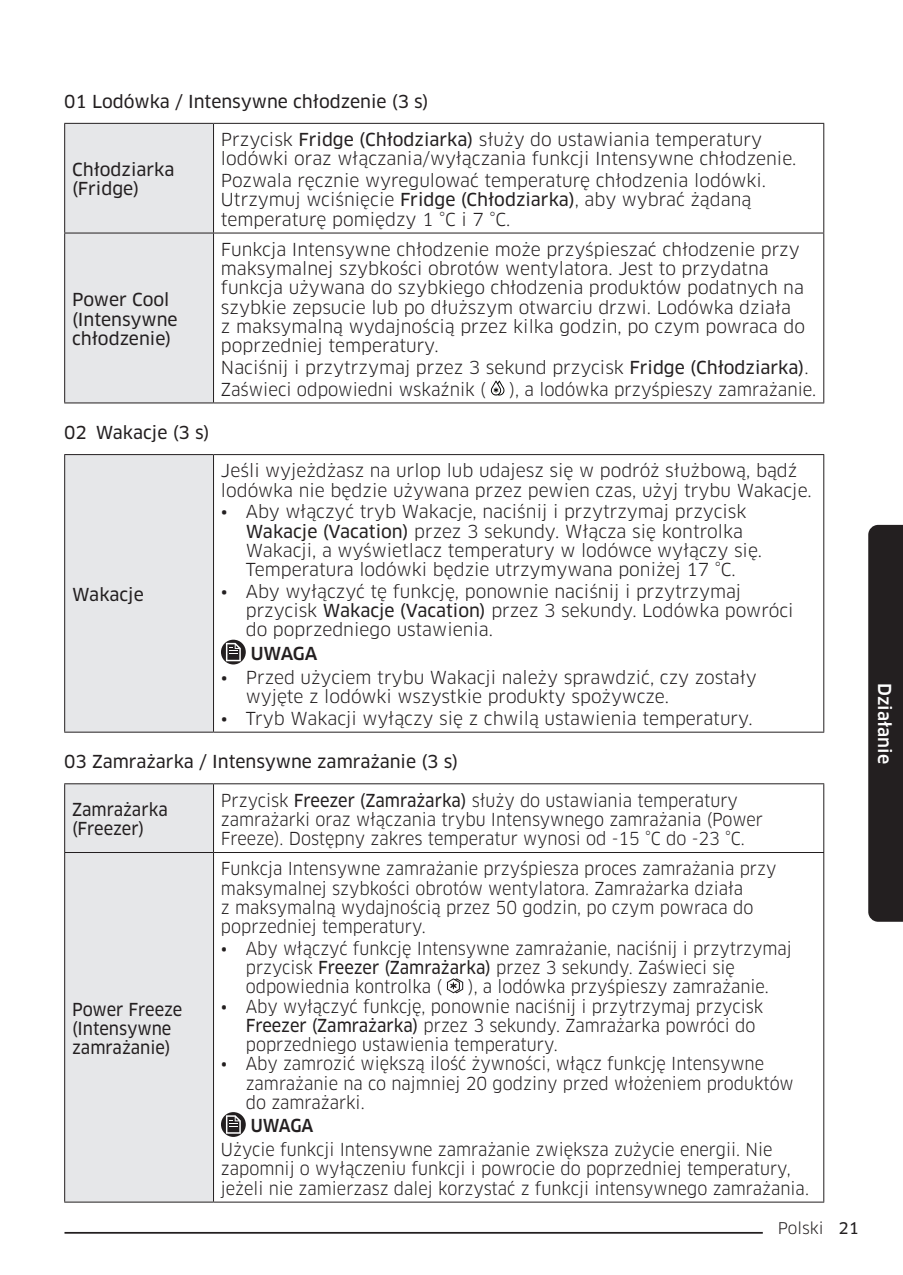
<style>
.page{position:relative;width:903px;height:1275px;background:#fff}
.page>*{position:absolute;margin:0;border:0;box-sizing:border-box;transform-origin:0 0}
.t1{font:17.5px/19.2px "Samsung Clan Pro";color:#231f20}
.t2{font:17.5px/19.2px "Samsung Clan Pro";color:#231f20;scale:.94 1}
.t3{font:17.5px/19.2px "Samsung Clan Pro News";color:#231f20}
.t4{font:17.5px "Samsung Clan Pro";color:#231f20;scale:.96 1}
.t5{font:17.5px/19.2px "Samsung Clan Pro News";color:#231f20;scale:.94 1}
.Sidebar{font:500 17.5px "Samsung Clan Pro";color:#fff}
.DL_DT_Icon{font:500 17.5px "Samsung Clan Pro";letter-spacing:-.01em;color:#231f20}
.DL_DT_Icon-2{font:500 17.5px "Samsung Clan Pro";letter-spacing:-.01em;color:#231f20;scale:.94 1}
.t6{font:15.75px "Samsung Clan Pro";color:#231f20}
.s1{font-family:"Samsung Clan Pro News"}
</style>
<div class="page">
<hr style="left:64px;top:1232px;width:759px;height:2px;background:#231f20">
<div style="left:763px;top:1219px;width:75px;height:17px;background:#fff"></div>
<div style="left:65px;top:124px;width:148px;height:278px;background:#e6e7e9"></div>
<hr style="left:64px;top:123px;width:149px;height:1px;background:#231f20">
<hr style="left:64px;top:124px;width:1px;height:109px;background:#231f20">
<hr style="left:213px;top:123px;width:611px;height:1px;background:#231f20">
<hr style="left:213px;top:124px;width:1px;height:109px;background:#231f20">
<hr style="left:823px;top:124px;width:1px;height:109px;background:#231f20">
<hr style="left:64px;top:233px;width:149px;height:1px;background:#231f20">
<hr style="left:64px;top:233px;width:1px;height:169px;background:#231f20">
<hr style="left:213px;top:233px;width:611px;height:1px;background:#231f20">
<hr style="left:213px;top:233px;width:1px;height:169px;background:#231f20">
<hr style="left:823px;top:233px;width:1px;height:169px;background:#231f20">
<hr style="left:64px;top:402px;width:149px;height:1px;background:#231f20">
<hr style="left:213px;top:402px;width:611px;height:1px;background:#231f20">
<svg style="left:491px;top:381px;width:13px;height:14px"></svg>
<div style="left:65px;top:455px;width:148px;height:277px;background:#e6e7e9"></div>
<hr style="left:64px;top:454px;width:149px;height:1px;background:#231f20">
<hr style="left:64px;top:455px;width:1px;height:277px;background:#231f20">
<hr style="left:213px;top:454px;width:611px;height:1px;background:#231f20">
<hr style="left:213px;top:455px;width:1px;height:277px;background:#231f20">
<hr style="left:823px;top:455px;width:1px;height:277px;background:#231f20">
<hr style="left:64px;top:732px;width:149px;height:1px;background:#231f20">
<hr style="left:213px;top:732px;width:611px;height:1px;background:#231f20">
<svg style="left:221px;top:640px;width:25px;height:24px"></svg>
<svg style="left:226px;top:643px;width:15px;height:18px"></svg>
<div style="left:65px;top:784px;width:148px;height:418px;background:#e6e7e9"></div>
<hr style="left:64px;top:783px;width:149px;height:1px;background:#231f20">
<hr style="left:64px;top:784px;width:1px;height:68px;background:#231f20">
<hr style="left:213px;top:783px;width:611px;height:1px;background:#231f20">
<hr style="left:213px;top:784px;width:1px;height:68px;background:#231f20">
<hr style="left:823px;top:784px;width:1px;height:68px;background:#231f20">
<hr style="left:64px;top:852px;width:149px;height:1px;background:#231f20">
<hr style="left:64px;top:853px;width:1px;height:349px;background:#231f20">
<hr style="left:213px;top:852px;width:611px;height:1px;background:#231f20">
<hr style="left:213px;top:853px;width:1px;height:349px;background:#231f20">
<hr style="left:823px;top:853px;width:1px;height:349px;background:#231f20">
<hr style="left:64px;top:1202px;width:149px;height:1px;background:#231f20">
<hr style="left:213px;top:1202px;width:611px;height:1px;background:#231f20">
<svg style="left:447px;top:978px;width:16px;height:15px"></svg>
<svg style="left:221px;top:1112px;width:25px;height:25px"></svg>
<svg style="left:226px;top:1115px;width:15px;height:19px"></svg>
<div style="left:868px;top:525px;width:35px;height:397px;background:#231f20"></div>
<h4 class="t3" style="left:64px;top:92px;width:366px">01 Lodówka / Intensywne chłodzenie (3 s)</h4>
<p class="t3" style="left:72px;top:160px;width:104px">Chłodziarka (Fridge)</p>
<p class="t3" style="left:72px;top:290px;width:107px">Power Cool (Intensywne chłodzenie)</p>
<h4 class="t3" style="left:64px;top:423px;width:147px">02 Wakacje (3 s)</h4>
<p class="t1" style="left:221px;top:130px;width:577px">Przycisk <span class="s1">Fridge (Chłodziarka)</span> służy do ustawiania temperatury lodówki oraz włączania/wyłączania funkcji Intensywne chłodzenie.</p>
<p class="t1" style="left:221px;top:171px;width:547px">Pozwala ręcznie wyregulować temperaturę chłodzenia lodówki.<br>Utrzymuj wciśnięcie <span class="s1">Fridge (Chłodziarka)</span>, aby wybrać żądaną temperaturę pomiędzy 1 °C i 7 °C.</p>
<p class="t1" style="left:221px;top:240px;width:585px">Funkcja Intensywne chłodzenie może przyśpieszać chłodzenie przy maksymalnej szybkości obrotów wentylatora. Jest to przydatna funkcja używana do szybkiego chłodzenia produktów podatnych na szybkie zepsucie lub po dłuższym otwarciu drzwi. Lodówka działa z maksymalną wydajnością przez kilka godzin, po czym powraca do poprzedniej temperatury.</p>
<p class="t1" style="left:221px;top:358px;width:589px">Naciśnij i przytrzymaj przez 3 sekund przycisk <span class="s1">Fridge (Chłodziarka)</span>.</p>
<p class="t4" style="left:221px;top:379px;width:277px">Zaświeci odpowiedni wskaźnik (</p>
<p class="t4" style="left:510px;top:379px;width:321px">), a lodówka przyśpieszy zamrażanie.</p>
<p class="t1" style="left:221px;top:461px;width:592px">Jeśli wyjeżdżasz na urlop lub udajesz się w podróż służbową, bądź lodówka nie będzie używana przez pewien czas, użyj trybu Wakacje.</p>
<p class="t1" style="left:246px;top:502px;width:518px;text-indent:-25px">• Aby włączyć tryb Wakacje, naciśnij i przytrzymaj przycisk <span class="s1">Wakacje (Vacation)</span> przez 3 sekundy. Włącza się kontrolka Wakacji, a wyświetlacz temperatury w lodówce wyłączy się.<br>Temperatura lodówki będzie utrzymywana poniżej 17 °C.</p>
<p class="t1" style="left:246px;top:582px;width:549px;text-indent:-25px">• Aby wyłączyć tę funkcję, ponownie naciśnij i przytrzymaj przycisk <span class="s1">Wakacje (Vacation)</span> przez 3 sekundy. Lodówka powróci do poprzedniego ustawienia.</p>
<p class="DL_DT_Icon" style="left:251px;top:643px;width:68px">UWAGA</p>
<p class="t1" style="left:246px;top:668px;width:513px;text-indent:-25px">• Przed użyciem trybu Wakacji należy sprawdzić, czy zostały wyjęte z lodówki wszystkie produkty spożywcze.</p>
<p class="t1" style="left:221px;top:709px;width:533px">• Tryb Wakacji wyłączy się z chwilą ustawienia temperatury.</p>
<h4 class="t3" style="left:64px;top:752px;width:395px">03 Zamrażarka / Intensywne zamrażanie (3 s)</h4>
<p class="t5" style="left:72px;top:800px;width:103px">Zamrażarka (Freezer)</p>
<p class="t2" style="left:221px;top:790px;width:578px">Przycisk <span class="s1">Freezer (Zamrażarka)</span> służy do ustawiania temperatury zamrażarki oraz włączania trybu Intensywnego zamrażania (Power<br>Freeze). Dostępny zakres temperatur wynosi od -15 °C do -23 °C.</p>
<p class="t3" style="left:72px;top:585px;width:73px">Wakacje</p>
<p class="t5" style="left:72px;top:1000px;width:119px">Power Freeze (Intensywne zamrażanie)</p>
<p class="t2" style="left:221px;top:859px;width:592px">Funkcja Intensywne zamrażanie przyśpiesza proces zamrażania przy maksymalnej szybkości obrotów wentylatora. Zamrażarka działa<br>z maksymalną wydajnością przez 50 godzin, po czym powraca do poprzedniej temperatury.</p>
<p class="t2" style="left:246px;top:939px;width:582px;text-indent:-25px">• Aby włączyć funkcję Intensywne zamrażanie, naciśnij i przytrzymaj przycisk <span class="s1">Freezer (Zamrażarka)</span> przez 3 sekundy. Zaświeci się odpowiednia kontrolka (</p>
<p class="t2" style="left:468px;top:977px;width:321px">), a lodówka przyśpieszy zamrażanie.</p>
<p class="t2" style="left:246px;top:996px;width:552px;text-indent:-25px">• Aby wyłączyć funkcję, ponownie naciśnij i przytrzymaj przycisk<br><span class="s1">Freezer (Zamrażarka)</span> przez 3 sekundy. Zamrażarka powróci do poprzedniego ustawienia temperatury.</p>
<p class="t2" style="left:246px;top:1054px;width:584px;text-indent:-25px">• Aby zamrozić większą ilość żywności, włącz funkcję Intensywne zamrażanie na co najmniej 20 godziny przed włożeniem produktów do zamrażarki.</p>
<p class="DL_DT_Icon-2" style="left:251px;top:1115px;width:68px">UWAGA</p>
<p class="t2" style="left:221px;top:1140px;width:627px">Użycie funkcji Intensywne zamrażanie zwiększa zużycie energii. Nie zapomnij o wyłączeniu funkcji i powrocie do poprzedniej temperatury, jeżeli nie zamierzasz dalej korzystać z funkcji intensywnego zamrażania.</p>
<p class="t6" style="left:778px;top:1218px;width:83px">Polski <span class="s1">21</span></p>
<p class="Sidebar" style="left:895px;top:683px;width:83px;rotate:90deg">Działanie</p>
</div>
